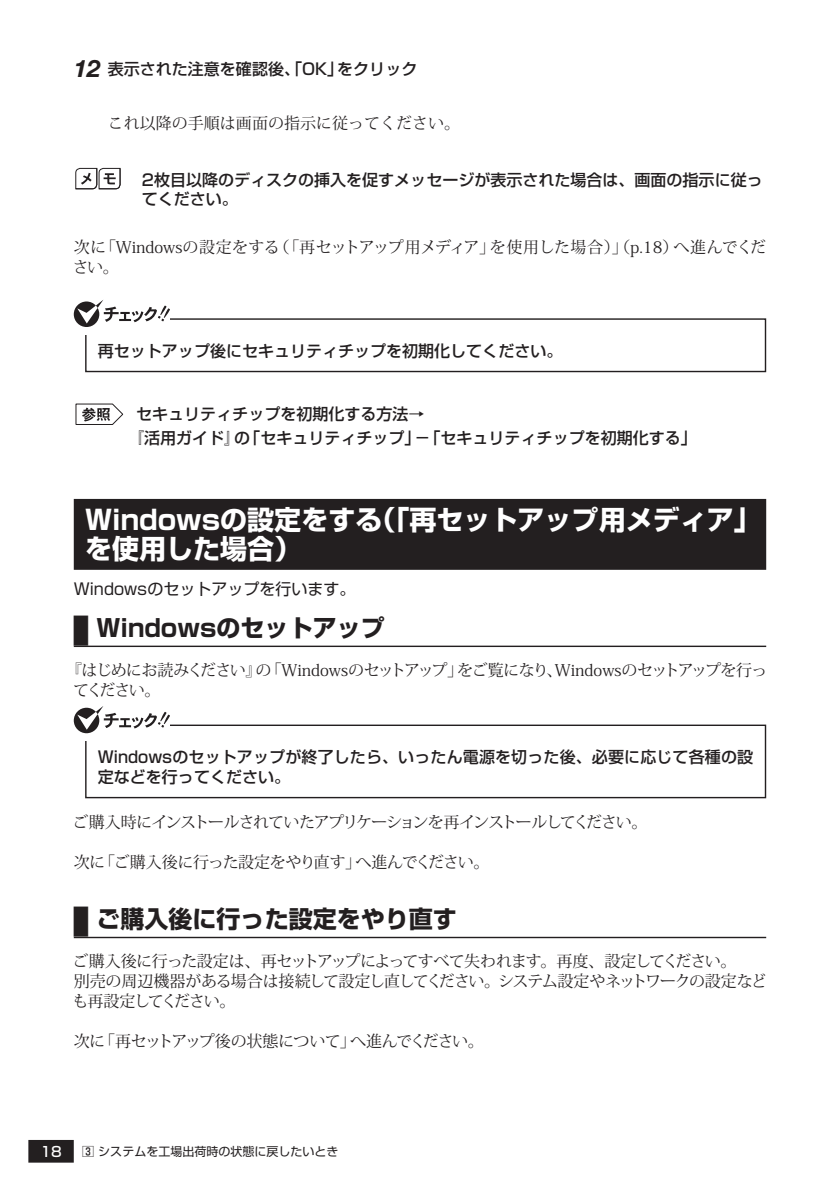
<style>
.page{position:relative;width:840px;height:1191px;background:#fff}
.page>*{position:absolute;margin:0;border:0;box-sizing:border-box;transform-origin:0 0}
.t1{font:700 27px/29px "Shin Go Pro";color:#fff}
.t2{font:700 24px "Shin Go Pro";color:#231f20}
.t3{font:500 16px/19px "Shin Go Pro";color:#231f20}
.t4{font:16px/20px "Koz Min Pro";letter-spacing:-.04em;color:#231f20}
.t5{font:16px/20px "Koz Min Pro";letter-spacing:-.06em;color:#231f20}
.t6{font:16px/20px "Koz Min Pro";color:#231f20}
.t7{font:16px "Koz Min Pro";letter-spacing:-.07em;color:#231f20}
.t8{font:16px "Shin Go Pro";color:#231f20}
.t9{font:500 14px "Shin Go Pro";color:#fff}
.t10{font:12px "Shin Go Pro";color:#231f20}
.s1{font-family:"Helvetica Neue LT Std";font-weight:700;font-style:italic;font-size:24px}
.s2{font-size:30px}
.s3{font-weight:500}
</style>
<div class="page">
<div style="left:28px;top:1140px;width:46px;height:22px;background:#231f20"></div>
<div style="left:74px;top:499px;width:691px;height:71px;background:#231f20"></div>
<hr style="left:74px;top:645px;width:691px;height:2px;background:#231f20">
<hr style="left:74px;top:936px;width:691px;height:2px;background:#231f20">
<svg style="left:75px;top:167px;width:46px;height:23px"></svg>
<div style="left:85px;top:318px;width:680px;height:54px;border:1px solid #231f20"></div>
<div style="left:74px;top:307px;width:96px;height:27px;background:#fff"></div>
<svg style="left:74px;top:300px;width:96px;height:27px"></svg>
<svg style="left:75px;top:403px;width:48px;height:22px"></svg>
<div style="left:85px;top:724px;width:680px;height:74px;border:1px solid #231f20"></div>
<div style="left:74px;top:713px;width:96px;height:27px;background:#fff"></div>
<svg style="left:74px;top:706px;width:96px;height:27px"></svg>
<p class="t3" style="left:74px;top:57px;width:345px"><span class="s1">12</span> 表示された注意を確認後、「OK」をクリック</p>
<p class="t6" style="left:108px;top:112px;width:353px">これ以降の手順は画面の指示に従ってください。</p>
<p class="t3" style="left:142px;top:168px;width:622px">2枚目以降のディスクの挿入を促すメッセージが表示された場合は、画面の指示に従ってください。</p>
<p class="t6" style="left:73px;top:236px;width:694px">次に「Windowsの設定をする（「再セットアップ用メディア」を使用した場合）」（p.18）へ進んでください。</p>
<p class="t3" style="left:98px;top:339px;width:466px">再セットアップ後にセキュリティチップを初期化してください。</p>
<p class="t3" style="left:128px;top:399px;width:569px;line-height:24.6px;text-indent:8px">セキュリティチップを初期化する方法→<br>『活用ガイド』の「セキュリティチップ」－「セキュリティチップを初期化する」</p>
<h1 class="t1" style="left:85px;top:502px;width:676px">Windowsの設定をする（「再セットアップ用メディア」を使用した場合）</h1>
<p class="t8" style="left:74px;top:576px;width:283px">Windowsのセットアップを行います。</p>
<h2 class="t2" style="left:74px;top:609px;width:312px"><span class="s2">█</span> Windowsのセットアップ</h2>
<p class="t4" style="left:73px;top:659px;width:695px;text-indent:-7px">『はじめにお読みください』の「Windowsのセットアップ」をご覧になり、Windowsのセットアップを行ってください。</p>
<p class="t3" style="left:98px;top:744px;width:656px;line-height:20px">Windowsのセットアップが終了したら、いったん電源を切った後、必要に応じて各種の設定などを行ってください。</p>
<p class="t7" style="left:73px;top:811px;width:576px">ご購入時にインストールされていたアプリケーションを再インストールしてください。</p>
<p class="t4" style="left:74px;top:852px;width:417px">次に「ご購入後に行った設定をやり直す」へ進んでください。</p>
<h2 class="t2" style="left:74px;top:900px;width:384px"><span class="s2">█</span> ご購入後に行った設定をやり直す</h2>
<p class="t5" style="left:73px;top:950px;width:695px">ご購入後に行った設定は、再セットアップによってすべて失われます。再度、設定してください。<br>別売の周辺機器がある場合は接続して設定し直してください。システム設定やネットワークの設定なども再設定してください。</p>
<p class="t4" style="left:74px;top:1030px;width:411px">次に「再セットアップ後の状態について」へ進んでください。</p>
<p class="t9" style="left:40px;top:1140px;width:23px">18</p>
<p class="t10" style="left:82px;top:1141px;width:257px"><span class="s3">3</span> システムを工場出荷時の状態に戻したいとき</p>
</div>
